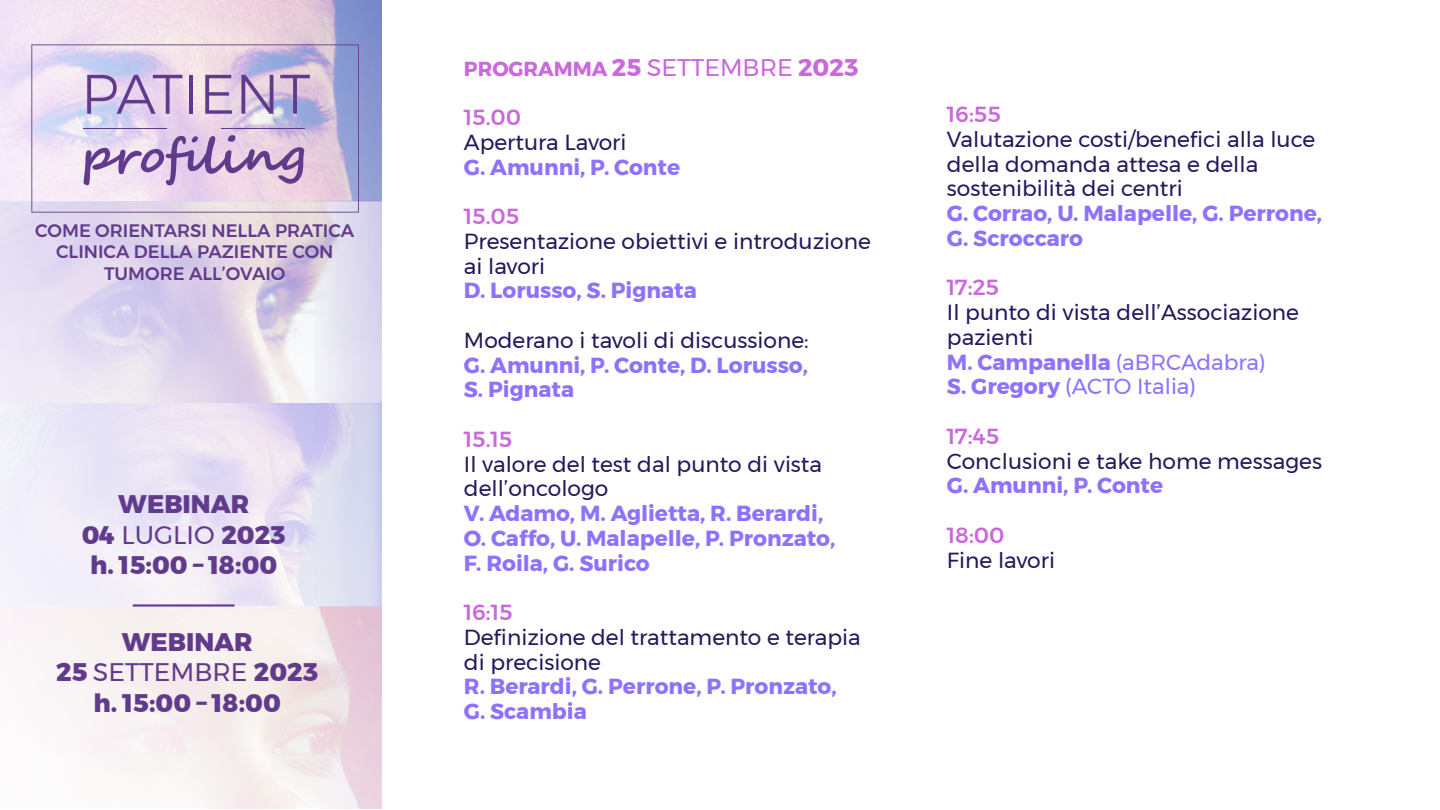
<style>
.page{position:relative;width:1440px;height:810px;background:#fff}
.page>*{position:absolute;margin:0;border:0;box-sizing:border-box;transform-origin:0 0}
.t1{font:800 25.35px/30.5px "Montserrat";color:#613a8c;text-align:center}
.t2{font:21.75px/24.8px "Montserrat";color:#24195d}
.t3{font:700 21.75px/24.8px "Montserrat";color:#8e72ff}
.t4{font:500 21.75px "Montserrat";color:#ca68dd}
.t5{font:700 20.25px "Montserrat";color:#ca68dd}
.t6{font:500 18px/21.6px "Montserrat";color:#613a8c;text-align:center}
.s1{font-weight:400}
.s2{font-size:24px}
.s3{font-weight:400;font-size:24px}
.s4{font-weight:700;color:#8e72ff}
.s5{color:#8e72ff}
</style>
<div class="page">
<svg style="left:0;top:0;width:382px;height:809px"></svg>
<svg style="left:31px;top:44px;width:328px;height:169px;background:#d0c0dd"></svg>
<hr style="left:133px;top:604px;width:102px;height:3px;background:#613a8c">
<p class="t6" style="left:35px;top:219px;width:321px">COME ORIENTARSI NELLA PRATICA<br>CLINICA DELLA PAZIENTE CON<br>TUMORE ALL’OVAIO</p>
<p class="t1" style="left:82px;top:489px;width:206px">WEBINAR<br>04 <span class="s1">LUGLIO</span> 2023 h. 15:00 – 18:00</p>
<p class="t1" style="left:56px;top:627px;width:264px">WEBINAR<br>25 <span class="s1">SETTEMBRE</span> 2023 h. 15:00 – 18:00</p>
<p class="t5" style="left:464px;top:52px;width:396px">PROGRAMMA <span class="s2">25</span> <span class="s3">SETTEMBRE</span> <span class="s2">2023</span></p>
<p class="t4" style="left:464px;top:100px;width:59px">15.00</p>
<p class="t2" style="left:464px;top:130px;width:164px">Apertura Lavori</p>
<p class="t3" style="left:464px;top:155px;width:218px">G. Amunni, P. Conte</p>
<p class="t4" style="left:464px;top:199px;width:57px">15.05</p>
<p class="t2" style="left:464px;top:229px;width:408px">Presentazione obiettivi e introduzione ai lavori</p>
<p class="t3" style="left:464px;top:278px;width:234px">D. Lorusso, S. Pignata</p>
<p class="t2" style="left:464px;top:328px;width:346px">Moderano i tavoli di discussione:</p>
<p class="t3" style="left:464px;top:353px;width:346px">G. Amunni, P. Conte, D. Lorusso,<br>S. Pignata</p>
<p class="t4" style="left:464px;top:422px;width:50px">15.15</p>
<p class="t2" style="left:464px;top:451px;width:360px">Il valore del test dal punto di vista dell’oncologo</p>
<p class="t3" style="left:464px;top:501px;width:373px">V. Adamo, M. Aglietta, R. Berardi,<br>O. Caffo, U. Malapelle, P. Pronzato,<br>F. Roila, G. Surico</p>
<p class="t4" style="left:464px;top:595px;width:50px">16:15</p>
<p class="t2" style="left:464px;top:625px;width:398px">Definizione del trattamento e terapia di precisione</p>
<p class="t3" style="left:464px;top:674px;width:374px">R. Berardi, G. Perrone, P. Pronzato,<br>G. Scambia</p>
<p class="t4" style="left:947px;top:97px;width:55px">16:55</p>
<p class="t2" style="left:947px;top:127px;width:370px">Valutazione costi/benefici alla luce della domanda attesa e della sostenibilità dei centri</p>
<p class="t3" style="left:947px;top:201px;width:377px">G. Corrao, U. Malapelle, G. Perrone,<br>G. Scroccaro</p>
<p class="t4" style="left:947px;top:271px;width:54px">17:25</p>
<p class="t2" style="left:947px;top:300px;width:354px">Il punto di vista dell’Associazione pazienti<br><span class="s4">M. Campanella</span> <span class="s5">(aBRCAdabra)<br></span><span class="s4">S. Gregory</span> <span class="s5">(ACTO Italia)</span></p>
<p class="t4" style="left:947px;top:419px;width:54px">17:45</p>
<p class="t2" style="left:947px;top:448px;width:377px">Conclusioni e take home messages</p>
<p class="t3" style="left:947px;top:473px;width:218px">G. Amunni, P. Conte</p>
<p class="t4" style="left:947px;top:518px;width:59px">18:00</p>
<p class="t2" style="left:947px;top:547px;width:110px">Fine lavori</p>
</div>
